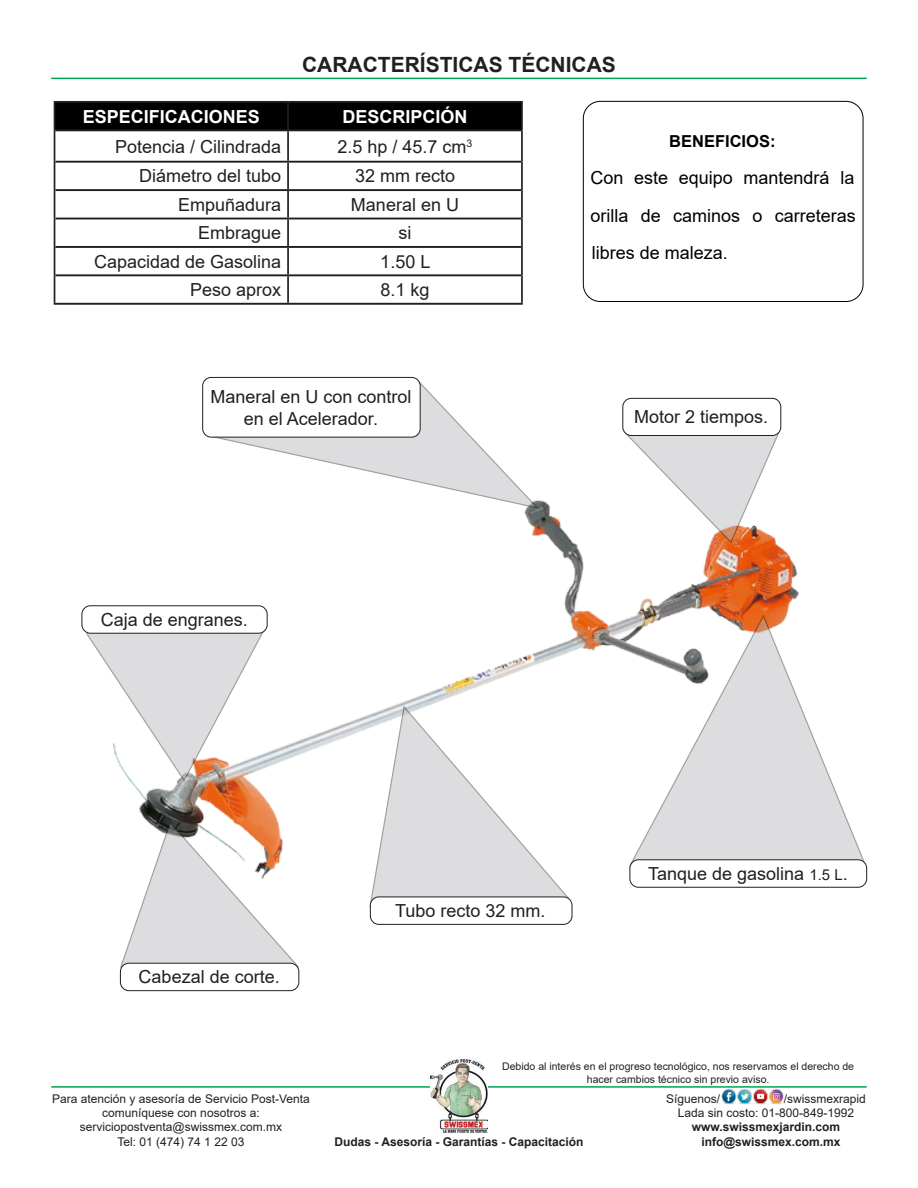
<style>
.page{position:relative;width:918px;height:1188px;background:#fff}
.page>*{position:absolute;margin:0;border:0;box-sizing:border-box;transform-origin:0 0}
.t1{font:700 21px "Arial";color:#231f20}
.tablas{font:18px/21.6px "Arial";color:#231f20;text-align:center}
.t2{font:18px/37.5px "Arial";color:#000;text-align:justify}
.t3{font:700 18px "Arial";color:#fff}
.t4{font:700 16.5px "Arial";color:#000}
.t5{font:12px/14.4px "Arial";color:#231f20;text-align:center}
.t6{font:700 12px/14.4px "Arial";color:#231f20;text-align:right}
.t7{font:10.5px/12.6px "Arial";color:#231f20;text-align:center}
.s1{font-size:15px}
</style>
<div class="page">
<hr style="left:52px;top:78px;width:814px;height:1px;background:#00a54f">
<hr style="left:52px;top:1086px;width:814px;height:2px;background:#00a54f">
<img style="left:430px;top:1059px;width:58px;height:74px">
<img style="left:721px;top:1088px;width:63px;height:17px">
<img style="left:132px;top:500px;width:667px;height:388px">
<div style="left:583px;top:101px;width:280px;height:201px;border:1px solid #000;border-radius:17px"></div>
<hr style="left:54px;top:101px;width:234px;height:2px;background:#231f20">
<hr style="left:288px;top:101px;width:235px;height:2px;background:#231f20">
<hr style="left:55px;top:129px;width:233px;height:2px;background:#231f20">
<hr style="left:288px;top:129px;width:233px;height:2px;background:#231f20">
<hr style="left:55px;top:161px;width:233px;height:2px;background:#231f20">
<hr style="left:288px;top:161px;width:233px;height:2px;background:#231f20">
<hr style="left:55px;top:189px;width:233px;height:2px;background:#231f20">
<hr style="left:288px;top:189px;width:233px;height:2px;background:#231f20">
<hr style="left:55px;top:218px;width:233px;height:1px;background:#231f20">
<hr style="left:288px;top:218px;width:233px;height:1px;background:#231f20">
<hr style="left:55px;top:246px;width:233px;height:2px;background:#231f20">
<hr style="left:288px;top:246px;width:233px;height:2px;background:#231f20">
<hr style="left:55px;top:274px;width:233px;height:2px;background:#231f20">
<hr style="left:288px;top:274px;width:233px;height:2px;background:#231f20">
<hr style="left:54px;top:303px;width:234px;height:2px;background:#231f20">
<hr style="left:288px;top:303px;width:235px;height:2px;background:#231f20">
<div style="left:54px;top:103px;width:467px;height:27px;background:#000"></div>
<hr style="left:287px;top:103px;width:2px;height:26px;background:#231f20">
<hr style="left:521px;top:103px;width:2px;height:27px;background:#231f20">
<hr style="left:54px;top:130px;width:1px;height:32px;background:#231f20">
<hr style="left:287px;top:131px;width:2px;height:30px;background:#231f20">
<hr style="left:521px;top:130px;width:2px;height:32px;background:#231f20">
<hr style="left:287px;top:163px;width:2px;height:26px;background:#231f20">
<hr style="left:521px;top:162px;width:2px;height:28px;background:#231f20">
<hr style="left:287px;top:191px;width:2px;height:27px;background:#231f20">
<hr style="left:521px;top:190px;width:2px;height:29px;background:#231f20">
<hr style="left:287px;top:219px;width:2px;height:27px;background:#231f20">
<hr style="left:521px;top:219px;width:2px;height:28px;background:#231f20">
<hr style="left:287px;top:248px;width:2px;height:26px;background:#231f20">
<hr style="left:521px;top:247px;width:2px;height:28px;background:#231f20">
<svg style="left:54px;top:162px;width:1px;height:141px"></svg>
<hr style="left:287px;top:276px;width:2px;height:27px;background:#231f20">
<hr style="left:521px;top:275px;width:2px;height:28px;background:#231f20">
<svg style="left:85px;top:630px;width:181px;height:153px"></svg>
<div style="left:82px;top:606px;width:185px;height:27px;background:#fff;border-radius:9px"></div>
<div style="left:82px;top:605px;width:185px;height:29px;border:1px solid #231f20;border-radius:9px"></div>
<svg style="left:207px;top:380px;width:334px;height:130px"></svg>
<div style="left:203px;top:377px;width:217px;height:60px;background:#fff;border-radius:9px"></div>
<div style="left:202px;top:377px;width:218px;height:60px;border:1px solid #231f20;border-radius:9px"></div>
<svg style="left:624px;top:432px;width:156px;height:112px"></svg>
<div style="left:623px;top:398px;width:158px;height:38px;background:#fff;border-radius:9px"></div>
<div style="left:623px;top:398px;width:158px;height:38px;border:1px solid #231f20;border-radius:9px"></div>
<svg style="left:120px;top:820px;width:180px;height:149px"></svg>
<div style="left:120px;top:963px;width:179px;height:28px;background:#fff;border-radius:9px"></div>
<div style="left:120px;top:963px;width:179px;height:28px;border:1px solid #231f20;border-radius:9px"></div>
<svg style="left:628px;top:613px;width:238px;height:255px"></svg>
<div style="left:630px;top:860px;width:237px;height:27px;background:#fff;border-radius:9px"></div>
<div style="left:630px;top:860px;width:237px;height:28px;border:1px solid #231f20;border-radius:9px"></div>
<svg style="left:369px;top:704px;width:201px;height:205px"></svg>
<div style="left:370px;top:897px;width:202px;height:27px;background:#fff;border-radius:9px"></div>
<div style="left:370px;top:897px;width:202px;height:28px;border:1px solid #231f20;border-radius:9px"></div>
<p class="t1" style="left:302px;top:50px;width:315px">CARACTERÍSTICAS TÉCNICAS</p>
<p class="t3" style="left:83px;top:104px;width:179px">ESPECIFICACIONES</p>
<p class="t3" style="left:343px;top:104px;width:127px">DESCRIPCIÓN</p>
<p class="tablas" style="left:115px;top:135px;width:168px">Potencia / Cilindrada</p>
<p class="tablas" style="left:338px;top:135px;width:136px">2.5 hp / 45.7 cm<sup>3</sup></p>
<p class="tablas" style="left:139px;top:165px;width:144px">Diámetro del tubo</p>
<p class="tablas" style="left:355px;top:165px;width:102px">32 mm recto</p>
<p class="tablas" style="left:178px;top:194px;width:105px">Empuñadura</p>
<p class="tablas" style="left:351px;top:194px;width:110px">Maneral en U</p>
<p class="tablas" style="left:198px;top:222px;width:85px">Embrague</p>
<p class="tablas" style="left:399px;top:222px;width:14px">si</p>
<p class="tablas" style="left:94px;top:250px;width:189px">Capacidad de Gasolina</p>
<p class="tablas" style="left:380px;top:250px;width:52px">1.50 L</p>
<p class="tablas" style="left:190px;top:279px;width:93px">Peso aprox</p>
<p class="tablas" style="left:381px;top:279px;width:51px">8.1 kg</p>
<p class="tablas" style="left:210px;top:386px;width:203px">Maneral en U con control en el Acelerador.</p>
<p class="tablas" style="left:101px;top:609px;width:149px">Caja de engranes.</p>
<p class="t4" style="left:669px;top:129px;width:108px">BENEFICIOS:</p>
<p class="t2" style="left:590px;top:159px;width:267px">Con este equipo mantendrá la orilla de caminos o carreteras libres de maleza.</p>
<p class="tablas" style="left:634px;top:406px;width:136px">Motor 2 tiempos.</p>
<p class="tablas" style="left:139px;top:966px;width:143px">Cabezal de corte.</p>
<p class="tablas" style="left:395px;top:900px;width:152px">Tubo recto 32 mm.</p>
<p class="tablas" style="left:648px;top:863px;width:201px">Tanque de gasolina <span class="s1">1.5 L</span>.</p>
<p class="t5" style="left:52px;top:1091px;width:259px">Para atención y asesoría de Servicio Post-Venta comuníquese con nosotros a: serviciopostventa@swissmex.com.mx<br>Tel: 01 (474) 74 1 22 03</p>
<p class="t7" style="left:502px;top:1060px;width:353px">Debido al interés en el progreso tecnológico, nos reservamos el derecho de hacer cambios técnico sin previo aviso.</p>
<p class="t6" style="left:335px;top:1134px;width:250px">Dudas - Asesoría - Garantías - Capacitación</p>
<p class="t5" style="left:666px;top:1091px;width:56px">Síguenos/</p>
<p class="t5" style="left:678px;top:1091px;width:189px;text-align:left;text-indent:106px">/swissmexrapid<br>Lada sin costo: 01-800-849-1992</p>
<p class="t6" style="left:692px;top:1120px;width:150px">www.swissmexjardin.com info@swissmex.com.mx</p>
</div>
